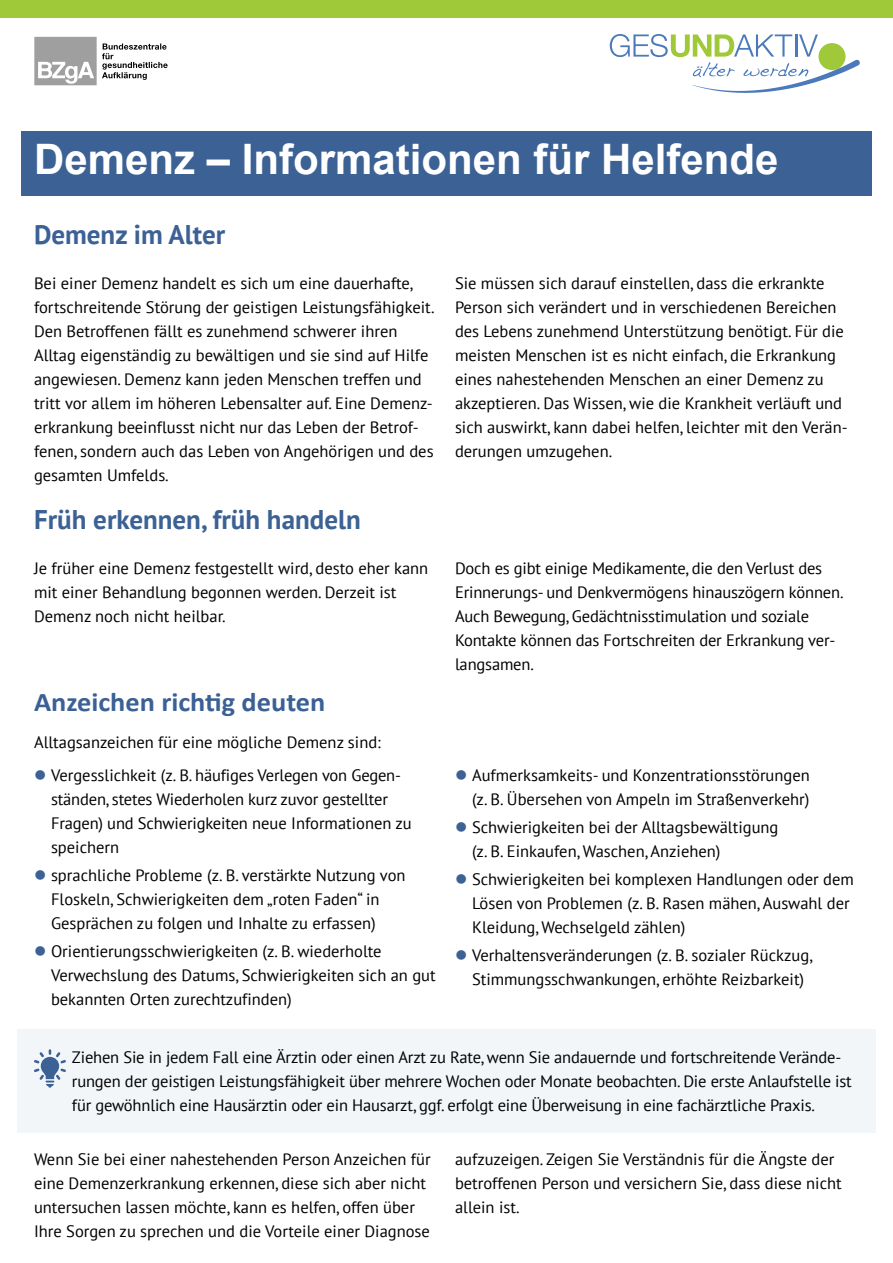
<style>
.page{position:relative;width:893px;height:1263px;background:#fff}
.page>*{position:absolute;margin:0;border:0;box-sizing:border-box;transform-origin:0 0}
.Überschrift_1_groß_b{font:700 42px "Arial";color:#fff}
.Überschrift_2_kasten{font:700 27px "PT Sans";color:#3c6195}
.Überschrift_2_kasten-2{font:700 27px "Calibri";color:#3b6095;scale:1.05 1}
.Fließtext{font:16.5px/24px "PT Sans";color:#000}
.Bulletpoints_punkte{font:16.5px/24px "PT Sans";color:#000}
.Fließtext_im_Kasten{font:16.5px/24px "PT Sans";letter-spacing:-.01em;color:#000}
.einspaltiger_Fließte{font:16.5px "PT Sans";color:#000}
.s1{color:#3c6195}
</style>
<div class="page">
<div style="left:0;top:0;width:893px;height:17px;background:#9fc938"></div>
<svg style="left:610px;top:34px;width:250px;height:59px"></svg>
<svg style="left:34px;top:36px;width:63px;height:50px"></svg>
<svg style="left:34px;top:37px;width:134px;height:48px"></svg>
<div style="left:21px;top:131px;width:851px;height:65px;background:#3c6195"></div>
<div style="left:17px;top:1029px;width:859px;height:104px;background:#f3f6f9"></div>
<svg style="left:34px;top:1049px;width:32px;height:39px"></svg>
<h1 class="Überschrift_1_groß_b" style="left:34px;top:132px;width:746px">Demenz – Informationen für Helfende</h1>
<h2 class="Überschrift_2_kasten" style="left:34px;top:216px;width:193px">Demenz im Alter</h2>
<p class="Fließtext" style="left:34px;top:271px;width:402px">Bei einer Demenz handelt es sich um eine dauerhafte, fortschreitende Störung der geistigen Leistungsfähigkeit.<br>Den Betroffenen fällt es zunehmend schwerer ihren Alltag eigenständig zu bewältigen und sie sind auf Hilfe angewiesen. Demenz kann jeden Menschen treffen und tritt vor allem im höheren Lebensalter auf. Eine Demenz&shy;erkrankung beeinflusst nicht nur das Leben der Betrof&shy;fenen, sondern auch das Leben von Angehörigen und des gesamten Umfelds.</p>
<p class="Fließtext" style="left:455px;top:271px;width:394px">Sie müssen sich darauf einstellen, dass die erkrankte Person sich verändert und in verschiedenen Bereichen des Lebens zunehmend Unterstützung benötigt. Für die meisten Menschen ist es nicht einfach, die Erkrankung eines nahestehenden Menschen an einer Demenz zu akzeptieren. Das Wissen, wie die Krankheit verläuft und sich auswirkt, kann dabei helfen, leichter mit den Verän&shy;derungen umzugehen.</p>
<h2 class="Überschrift_2_kasten" style="left:34px;top:502px;width:328px">Früh erkennen, früh handeln</h2>
<p class="Fließtext" style="left:34px;top:556px;width:396px">Je früher eine Demenz festgestellt wird, desto eher kann mit einer Behandlung begonnen werden. Derzeit ist<br>Demenz noch nicht heilbar.</p>
<p class="Fließtext" style="left:455px;top:556px;width:390px">Doch es gibt einige Medikamente, die den Verlust des Erinnerungs- und Denkvermögens hinauszögern können.<br>Auch Bewegung, Gedächtnisstimulation und soziale Kontakte können das Fortschreiten der Erkrankung ver&shy;langsamen.</p>
<h2 class="Überschrift_2_kasten-2" style="left:34px;top:685px;width:279px">Anzeichen richtig deuten</h2>
<p class="einspaltiger_Fließte" style="left:34px;top:732px;width:348px">Alltagsanzeichen für eine mögliche Demenz sind:</p>
<p class="Bulletpoints_punkte" style="left:51px;top:762px;width:362px;text-indent:-17px"><span class="s1">●</span> Vergesslichkeit (z. B. häufiges Verlegen von Gegen&shy;ständen, stetes Wiederholen kurz zuvor gestellter Fragen) und Schwierigkeiten neue Informationen zu speichern</p>
<p class="Bulletpoints_punkte" style="left:51px;top:863px;width:356px;text-indent:-17px"><span class="s1">●</span> sprachliche Probleme (z. B. verstärkte Nutzung von<br>Floskeln, Schwierigkeiten dem „roten Faden“ in<br>Gesprächen zu folgen und Inhalte zu erfassen)</p>
<p class="Bulletpoints_punkte" style="left:51px;top:939px;width:386px;text-indent:-17px"><span class="s1">●</span> Orientierungsschwierigkeiten (z. B. wiederholte<br>Verwechslung des Datums, Schwierigkeiten sich an gut bekannten Orten zurechtzufinden)</p>
<p class="Bulletpoints_punkte" style="left:455px;top:762px;width:356px;text-align:right"><span class="s1">●</span> Aufmerksamkeits- und Konzentrationsstörungen (z. B. Übersehen von Ampeln im Straßenverkehr)</p>
<p class="Bulletpoints_punkte" style="left:472px;top:815px;width:308px;text-indent:-17px"><span class="s1">●</span> Schwierigkeiten bei der Alltagsbewältigung (z. B. Einkaufen, Waschen, Anziehen)</p>
<p class="Bulletpoints_punkte" style="left:472px;top:867px;width:383px;text-indent:-17px"><span class="s1">●</span> Schwierigkeiten bei komplexen Handlungen oder dem<br>Lösen von Problemen (z. B. Rasen mähen, Auswahl der<br>Kleidung, Wechselgeld zählen)</p>
<p class="Bulletpoints_punkte" style="left:455px;top:943px;width:359px;text-align:center"><span class="s1">●</span> Verhaltensveränderungen (z. B. sozialer Rückzug,<br>Stimmungsschwankungen, erhöhte Reizbarkeit)</p>
<h2 class="Fließtext_im_Kasten" style="left:72px;top:1045px;width:781px">Ziehen Sie in jedem Fall eine Ärztin oder einen Arzt zu Rate, wenn Sie andauernde und fortschreitende Verände&shy;rungen der geistigen Leistungsfähigkeit über mehrere Wochen oder Monate beobachten. Die erste Anlaufstelle ist für gewöhnlich eine Hausärztin oder ein Hausarzt, ggf. erfolgt eine Überweisung in eine fachärztliche Praxis.</h2>
<p class="Fließtext" style="left:34px;top:1147px;width:398px">Wenn Sie bei einer nahestehenden Person Anzeichen für eine Demenzerkrankung erkennen, diese sich aber nicht untersuchen lassen möchte, kann es helfen, offen über Ihre Sorgen zu sprechen und die Vorteile einer Diagnose</p>
<p class="Fließtext" style="left:455px;top:1147px;width:388px">aufzuzeigen. Zeigen Sie Verständnis für die Ängste der betroffenen Person und versichern Sie, dass diese nicht allein ist.</p>
</div>
